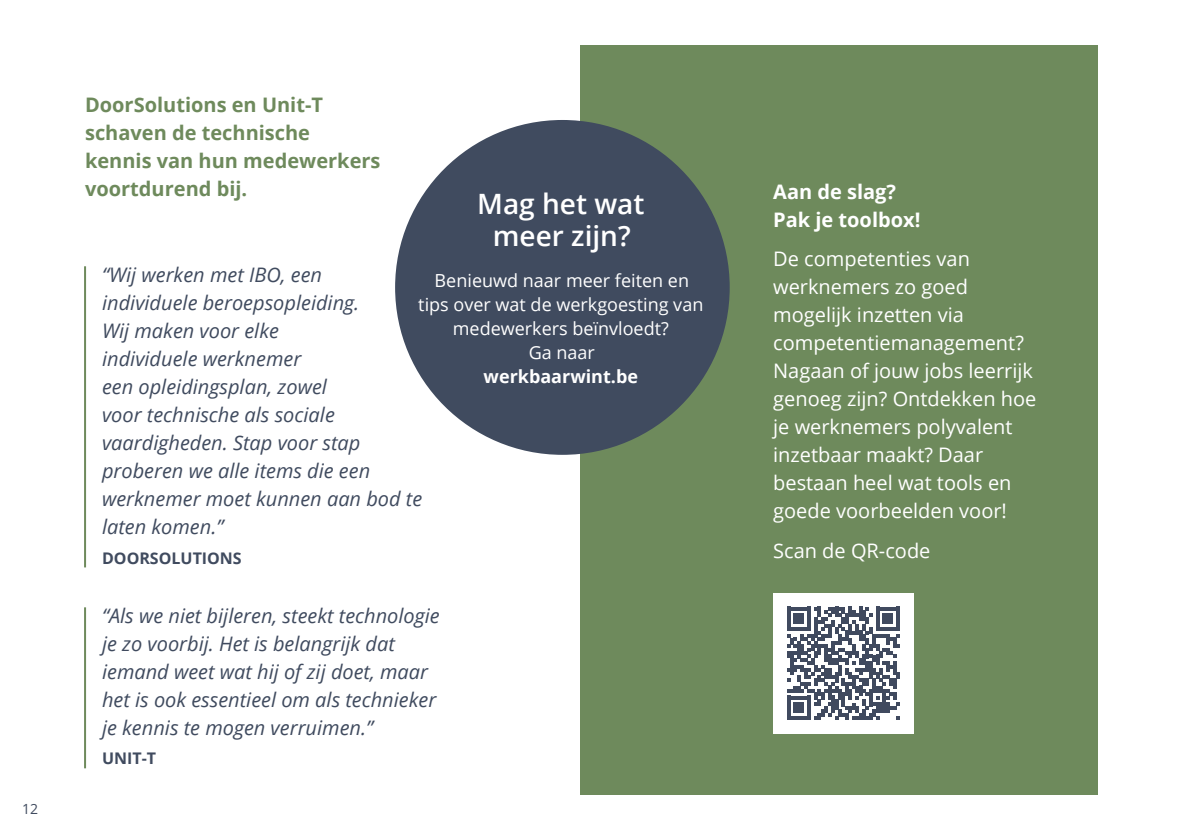
<style>
.page{position:relative;width:1191px;height:840px;background:#fff}
.page>*{position:absolute;margin:0;border:0;box-sizing:border-box;transform-origin:0 0}
.t1{font:600 28px/32px "Open Sans";color:#fff;text-align:center}
.t2{font:italic 20px/28px "Open Sans";color:#404b5f}
.t3{font:20px/28px "Open Sans";color:#fff}
.t4{font:700 20px/28px "Open Sans";color:#6e8a5c}
.t5{font:700 20px/28px "Open Sans";color:#fff}
.t6{font:18px/24px "Open Sans";color:#fff;text-align:center}
.t7{font:700 18px "Open Sans";color:#fff}
.t8{font:700 16px "Open Sans";color:#404b5f}
.t9{font:14px "Open Sans";color:#404b5f}
</style>
<div class="page">
<div style="left:580px;top:45px;width:518px;height:749px;background:#6e8a5c"></div>
<div style="left:395px;top:120px;width:334px;height:334px;background:#404b5f;border-radius:50%"></div>
<hr style="left:84px;top:266px;width:2px;height:301px;background:#6e8a5c">
<hr style="left:84px;top:607px;width:2px;height:160px;background:#6e8a5c">
<div style="left:773px;top:592px;width:140px;height:141px;background:#fff"></div>
<svg style="left:787px;top:606px;width:113px;height:113px"></svg>
<p class="t9" style="left:22px;top:799px;width:18px">12</p>
<p class="t4" style="left:85px;top:90px;width:297px">DoorSolutions en Unit-T schaven de technische kennis van hun medewerkers voortdurend bij.</p>
<h1 class="t1" style="left:477px;top:187px;width:169px">Mag het wat meer zijn?</h1>
<p class="t6" style="left:418px;top:267px;width:286px">Benieuwd naar meer feiten en tips over wat de werkgoesting van medewerkers beïnvloedt?<br>Ga naar</p>
<p class="t7" style="left:483px;top:363px;width:156px">werkbaarwint.be</p>
<p class="t2" style="left:102px;top:259px;width:322px">“Wij werken met IBO, een individuele beroepsopleiding.<br>Wij maken voor elke<br>individuele werknemer<br>een opleidingsplan, zowel<br>voor technische als sociale vaardigheden. Stap voor stap proberen we alle items die een werknemer moet kunnen aan bod te laten komen.”</p>
<p class="t8" style="left:102px;top:546px;width:141px">DOORSOLUTIONS</p>
<p class="t2" style="left:102px;top:600px;width:339px">“Als we niet bijleren, steekt technologie je zo voorbij. Het is belangrijk dat iemand weet wat hij of zij doet, maar het is ook essentieel om als technieker je kennis te mogen verruimen.”</p>
<p class="t8" style="left:102px;top:747px;width:56px">UNIT-T</p>
<p class="t5" style="left:773px;top:177px;width:149px">Aan de slag?<br>Pak je toolbox!</p>
<p class="t3" style="left:773px;top:244px;width:265px">De competenties van werknemers zo goed mogelijk inzetten via competentiemanagement?<br>Nagaan of jouw jobs leerrijk genoeg zijn? Ontdekken hoe je werknemers polyvalent inzetbaar maakt? Daar bestaan heel wat tools en goede voorbeelden voor!</p>
<p class="t3" style="left:773px;top:535px;width:159px">Scan de QR-code</p>
</div>
